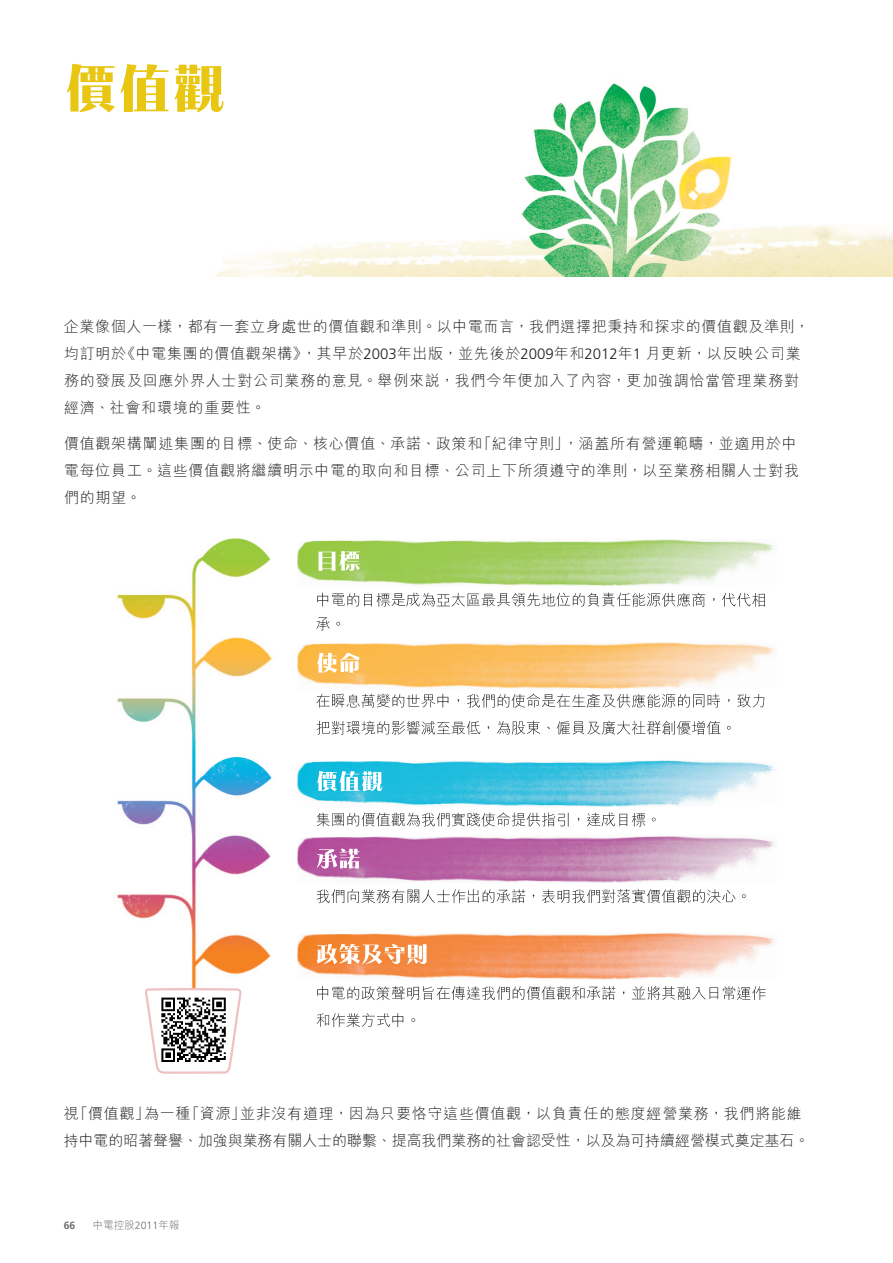
<style>
.page{position:relative;width:893px;height:1263px;background:#fff}
.page>*{position:absolute;margin:0;border:0;box-sizing:border-box;transform-origin:0 0}
.t1{font:800 54px "M Razor HK";color:#e9c611}
.t2{font:300 15px/27px "M Hei HK";letter-spacing:.05em;color:#231f20}
.t3{font:300 15px/27px "M Hei HK";letter-spacing:-.005em;color:#231f20}
.t4{font:300 10.5px "M Hei HK";color:#6c6d70}
.t5{font:700 10.5px "Frutiger LT Std";color:#6c6d70}
.s1{font-family:"Frutiger LT Std"}
</style>
<div class="page">
<img style="left:117px;top:538px;width:155px;height:449px">
<img style="left:297px;top:932px;width:478px;height:48px">
<img style="left:297px;top:836px;width:478px;height:47px">
<img style="left:297px;top:760px;width:478px;height:47px">
<img style="left:297px;top:642px;width:478px;height:47px">
<img style="left:297px;top:539px;width:478px;height:47px">
<svg style="left:319px;top:551px;width:41px;height:20px"></svg>
<svg style="left:317px;top:593px;width:448px;height:14px"></svg>
<svg style="left:316px;top:617px;width:24px;height:13px"></svg>
<svg style="left:317px;top:653px;width:43px;height:20px"></svg>
<svg style="left:316px;top:693px;width:448px;height:15px"></svg>
<svg style="left:317px;top:721px;width:414px;height:14px"></svg>
<svg style="left:317px;top:771px;width:65px;height:20px"></svg>
<svg style="left:317px;top:812px;width:339px;height:14px"></svg>
<svg style="left:317px;top:848px;width:43px;height:21px"></svg>
<svg style="left:317px;top:889px;width:429px;height:14px"></svg>
<svg style="left:317px;top:944px;width:109px;height:20px"></svg>
<svg style="left:317px;top:986px;width:449px;height:14px"></svg>
<svg style="left:317px;top:1013px;width:98px;height:14px"></svg>
<img style="left:216px;top:83px;width:677px;height:193px">
<svg style="left:145px;top:987px;width:97px;height:87px"></svg>
<img style="left:159px;top:996px;width:68px;height:68px">
<h1 class="t1" style="left:64px;top:50px;width:163px">價值觀</h1>
<p class="t2" style="left:64px;top:312px;width:747px">企業像個人一樣，都有一套立身處世的價值觀和準則。以中電而言，我們選擇把秉持和探求的價值觀及準則，均訂明於《中電集團的價值觀架構》，其早於<span class="s1">2003</span>年出版，並先後於<span class="s1">2009</span>年和<span class="s1">2012</span>年<span class="s1">1</span> 月更新，以反映公司業務的發展及回應外界人士對公司業務的意見。舉例來說，我們今年便加入了內容，更加強調恰當管理業務對經濟、社會和環境的重要性。</p>
<p class="t2" style="left:64px;top:430px;width:737px">價值觀架構闡述集團的目標、使命、核心價值、承諾、政策和「紀律守則」，涵蓋所有營運範疇，並適用於中電每位員工。這些價值觀將繼續明示中電的取向和目標、公司上下所須遵守的準則，以至業務相關人士對我們的期望。</p>
<p class="t3" style="left:64px;top:1100px;width:747px">視「價值觀」為一種「資源」並非沒有道理，因為只要恪守這些價值觀，以負責任的態度經營業務，我們將能維持中電的昭著聲譽、加強與業務有關人士的聯繫、提高我們業務的社會認受性，以及為可持續經營模式奠定基石。</p>
<p class="t5" style="left:64px;top:1219px;width:13px">66</p>
<p class="t4" style="left:93px;top:1217px;width:88px">中電控股<span class="s1">2011</span>年報</p>
</div>
